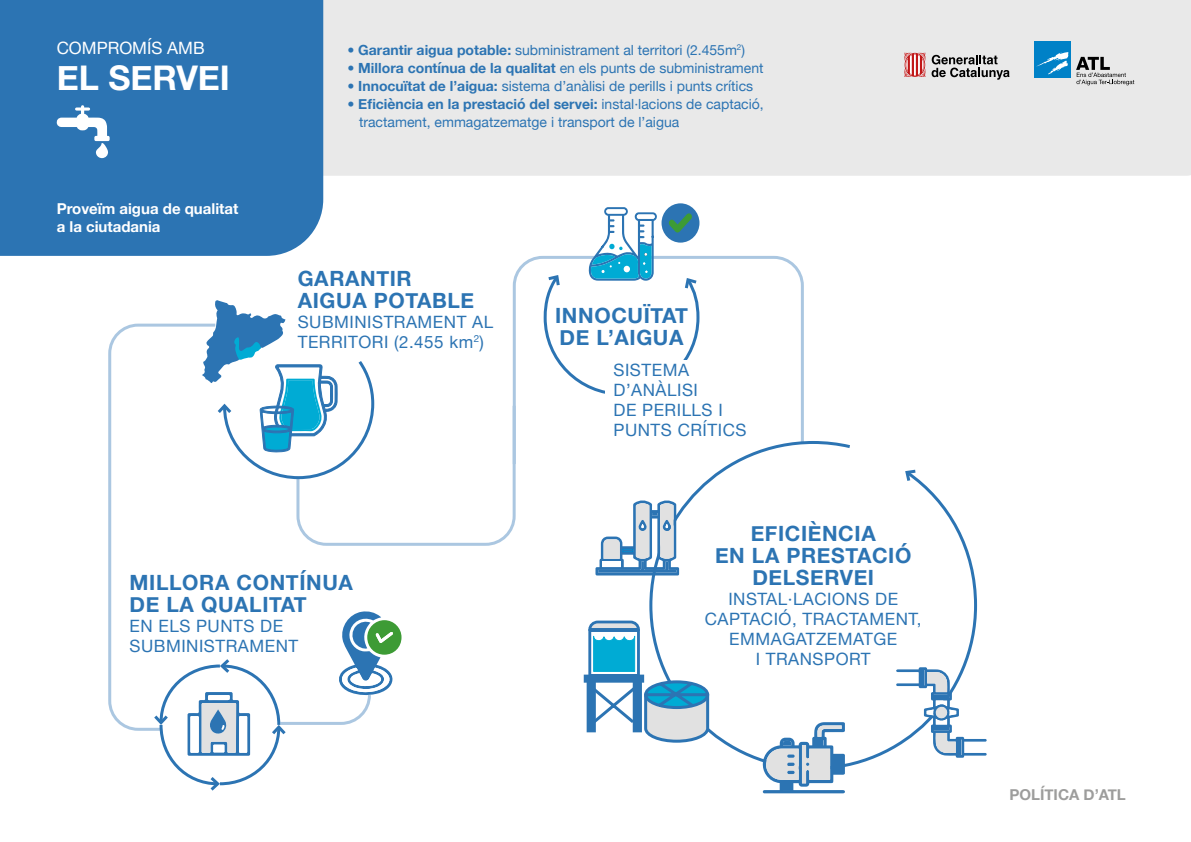
<style>
.page{position:relative;width:1191px;height:842px;background:#fff}
.page>*{position:absolute;margin:0;border:0;box-sizing:border-box;transform-origin:0 0}
.t1{font:700 34px "Helvetica Neue";color:#fff}
.t2{font:700 21px/22px "Helvetica Neue";letter-spacing:.03em;color:#2c74b3}
.t3{font:17px/20px "Helvetica Neue";letter-spacing:.03em;color:#2c74b3}
.t4{font:17px "Helvetica Neue";color:#fff}
.t5{font:700 15px/18px "Helvetica Neue";color:#fff}
.t6{font:700 15px "Helvetica Neue";color:#9d9d9c}
.t7{font:14px/18px "Helvetica Neue";color:#2c74b3}
.t8{font:700 14px "Helvetica Neue";color:#2c74b3}
.s1{font-weight:500}
.s2{font-weight:700}
.s3{font-weight:400}
</style>
<div class="page">
<div style="left:323px;top:0;width:868px;height:176px;background:#e9e9e9"></div>
<svg style="left:108px;top:323px;width:94px;height:408px"></svg>
<svg style="left:512px;top:256px;width:292px;height:183px"></svg>
<svg style="left:648px;top:439px;width:330px;height:328px"></svg>
<svg style="left:903px;top:468px;width:15px;height:16px"></svg>
<svg style="left:904px;top:53px;width:21px;height:24px"></svg>
<svg style="left:931px;top:55px;width:78px;height:25px;background:#a2a2a2"></svg>
<svg style="left:1076px;top:57px;width:58px;height:28px;background:#b5b5b5"></svg>
<div style="left:1034px;top:41px;width:36px;height:36px;background:#0081c7"></div>
<svg style="left:1036px;top:52px;width:32px;height:22px"></svg>
<div style="left:588px;top:629px;width:52px;height:48px;border:3px solid #2c74b3"></div>
<div style="left:584px;top:675px;width:60px;height:8px;background:#2c74b3"></div>
<svg style="left:586px;top:681px;width:2px;height:51px"></svg>
<svg style="left:588px;top:620px;width:52px;height:52px;background:#4cb3d6"></svg>
<div style="left:0;top:0;width:323px;height:256px;background:#2c74b3"></div>
<svg style="left:56px;top:105px;width:54px;height:53px"></svg>
<svg style="left:661px;top:203px;width:38px;height:40px"></svg>
<svg style="left:542px;top:207px;width:159px;height:190px"></svg>
<svg style="left:762px;top:722px;width:83px;height:71px"></svg>
<svg style="left:595px;top:499px;width:84px;height:76px"></svg>
<svg style="left:896px;top:667px;width:90px;height:91px"></svg>
<svg style="left:202px;top:300px;width:315px;height:246px"></svg>
<div style="left:605px;top:360px;width:180px;height:76px;background:#fff"></div>
<svg style="left:151px;top:611px;width:250px;height:180px"></svg>
<svg style="left:588px;top:679px;width:122px;height:65px"></svg>
<p class="t4" style="left:57px;top:36px;width:150px">COMPROMÍS AMB</p>
<h1 class="t1" style="left:57px;top:52px;width:175px">EL SERVEI</h1>
<p class="t5" style="left:57px;top:200px;width:183px">Proveïm aigua de qualitat a la ciutadania</p>
<p class="t7" style="left:347px;top:41px;width:399px"><span class="s1">•</span> <span class="s2">Garantir aigua potable:</span> subministrament al territori (2.455m<sup>2</sup>)</p>
<p class="t8" style="left:347px;top:57px;width:418px"><span class="s1">•</span> Millora contínua de la qualitat <span class="s3">en els punts de subministrament</span></p>
<p class="t7" style="left:347px;top:77px;width:407px"><span class="s1">•</span> <span class="s2">Innocuïtat de l’aigua:</span> sistema d’anàlisi de perills i punts crítics</p>
<p class="t7" style="left:359px;top:95px;width:406px;text-indent:-12px"><span class="s1">•</span> <span class="s2">Eficiència en la prestació del servei:</span> instal·lacions de captació, tractament, emmagatzematge i transport de l’aigua</p>
<h2 class="t2" style="left:298px;top:268px;width:178px">GARANTIR<br>AIGUA POTABLE</h2>
<p class="t3" style="left:298px;top:312px;width:197px">SUBMINISTRAMENT AL<br>TERRITORI (2.455 km<sup>2</sup>)</p>
<h2 class="t2" style="left:555px;top:305px;width:134px">INNOCUÏTAT<br>DE L’AIGUA</h2>
<p class="t3" style="left:613px;top:361px;width:134px">SISTEMA<br>D’ANÀLISI<br>DE PERILLS I<br>PUNTS CRÍTICS</p>
<h2 class="t2" style="left:130px;top:572px;width:225px">MILLORA CONTÍNUA<br>DE LA QUALITAT</h2>
<p class="t3" style="left:130px;top:617px;width:170px">EN ELS PUNTS DE<br>SUBMINISTRAMENT</p>
<h2 class="t2" style="left:715px;top:523px;width:198px;text-align:center">EFICIÈNCIA<br>EN LA PRESTACIÓ<br>DELSERVEI</h2>
<p class="t3" style="left:705px;top:590px;width:218px;text-align:center">INSTAL·LACIONS DE<br>CAPTACIÓ, TRACTAMENT,<br>EMMAGATZEMATGE<br>I TRANSPORT</p>
<p class="t6" style="left:1009px;top:783px;width:118px">POLÍTICA D’ATL</p>
</div>
